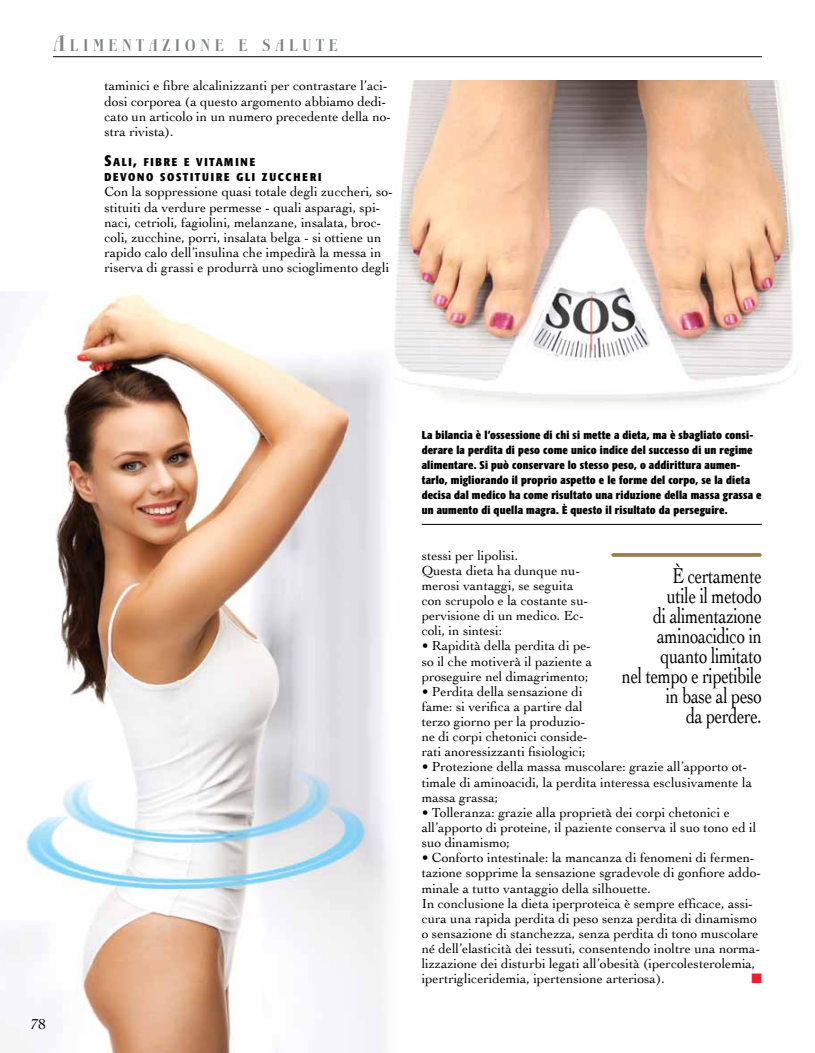
<style>
.page{position:relative;width:815px;height:1053px;background:#fff}
.page>*{position:absolute;margin:0;border:0;box-sizing:border-box;transform-origin:0 0}
.t1{font:22.5px/20px "Cochin";letter-spacing:-.02em;color:#000;text-align:right;scale:.75 1}
.t2{font:700 16.88px "Boberia LL";letter-spacing:.265em;color:#808285}
.t3{font:15px "Cochin";color:#000}
.t4{font:13.75px/15.1px "Cochin";color:#000}
.t5{font:13.75px "Zapf Dingbats ITC";color:#ed1e25}
.t6{font:700 condensed 11.25px/15.1px "Formata";letter-spacing:.015em;color:#000}
.t7{font:700 condensed 11.25px/15.1px "Formata";letter-spacing:.155em;color:#000}
.s1{font-size:22.5px}
.s2{font-size:15px}
</style>
<div class="page">
<hr style="left:53px;top:56px;width:709px;height:1px;background:#000">
<img style="left:395px;top:80px;width:399px;height:325px">
<hr style="left:422px;top:524px;width:340px;height:1px;background:#000">
<img style="left:0;top:292px;width:406px;height:760px">
<svg style="left:613px;top:553px;width:147px;height:4px"></svg>
<p class="t2" style="left:53px;top:36px;width:286px"><span class="s1">A</span>LIMENTAZIONE E SALUTE</p>
<p class="t4" style="left:105px;top:78px;width:288px">taminici e fibre alcalinizzanti per contrastare l’aci&shy;dosi corporea (a questo argomento abbiamo dedi&shy;cato un articolo in un numero precedente della no&shy;stra rivista).</p>
<p class="t7" style="left:105px;top:154px;width:218px"><span class="s2">S</span>ALI<span class="s2">,</span> FIBRE E VITAMINE<br>DEVONO SOSTITUIRE GLI ZUCCHERI</p>
<p class="t4" style="left:105px;top:184px;width:290px">Con la soppressione quasi totale degli zuccheri, so&shy;stituiti da verdure permesse - quali asparagi, spi&shy;naci, cetrioli, fagiolini, melanzane, insalata, broc&shy;coli, zucchine, porri, insalata belga - si ottiene un rapido calo dell’insulina che impedirà la messa in riserva di grassi e produrrà uno scioglimento degli</p>
<p class="t3" style="left:31px;top:1013px;width:16px">78</p>
<p class="t6" style="left:422px;top:427px;width:342px">La bilancia è l’ossessione di chi si mette a dieta, ma è sbagliato consi&shy;derare la perdita di peso come unico indice del successo di un regime alimentare. Si può conservare lo stesso peso, o addirittura aumen&shy;tarlo, migliorando il proprio aspetto e le forme del corpo, se la dieta decisa dal medico ha come risultato una riduzione della massa grassa e un aumento di quella magra. È questo il risultato da perseguire.</p>
<p class="t4" style="left:422px;top:547px;width:168px">stessi per lipolisi.<br>Questa dieta ha dunque nu&shy;merosi vantaggi, se seguita con scrupolo e la costante su&shy;pervisione di un medico. Ec&shy;coli, in sintesi:</p>
<p class="t4" style="left:422px;top:637px;width:172px;text-align:justify">• Rapidità della perdita di pe&shy;so il che motiverà il paziente a proseguire nel dimagrimento;</p>
<p class="t4" style="left:422px;top:683px;width:168px">• Perdita della sensazione di fame: si verifica a partire dal terzo giorno per la produzio&shy;ne di corpi chetonici conside&shy;rati anoressizzanti fisiologici;</p>
<p class="t4" style="left:422px;top:758px;width:332px">• Protezione della massa muscolare: grazie all’apporto ot&shy;timale di aminoacidi, la perdita interessa esclusivamente la massa grassa;</p>
<p class="t4" style="left:422px;top:804px;width:336px">• Tolleranza: grazie alla proprietà dei corpi chetonici e all’apporto di proteine, il paziente conserva il suo tono ed il suo dinamismo;</p>
<p class="t4" style="left:422px;top:849px;width:341px">• Conforto intestinale: la mancanza di fenomeni di fermen&shy;tazione sopprime la sensazione sgradevole di gonfiore addo&shy;minale a tutto vantaggio della silhouette.<br>In conclusione la dieta iperproteica è sempre efficace, assi&shy;cura una rapida perdita di peso senza perdita di dinamismo o sensazione di stanchezza, senza perdita di tono muscolare né dell’elasticità dei tessuti, consentendo inoltre una norma&shy;lizzazione dei disturbi legati all’obesità (ipercolesterolemia, ipertrigliceridemia, ipertensione arteriosa).</p>
<h1 class="t1" style="left:622px;top:565px;width:188px">È certamente<br>utile il metodo<br>di alimentazione aminoacidico in quanto limitato<br>nel tempo e ripetibile in base al peso<br>da perdere.</h1>
<p class="t5" style="left:751px;top:972px;width:12px">■</p>
</div>
